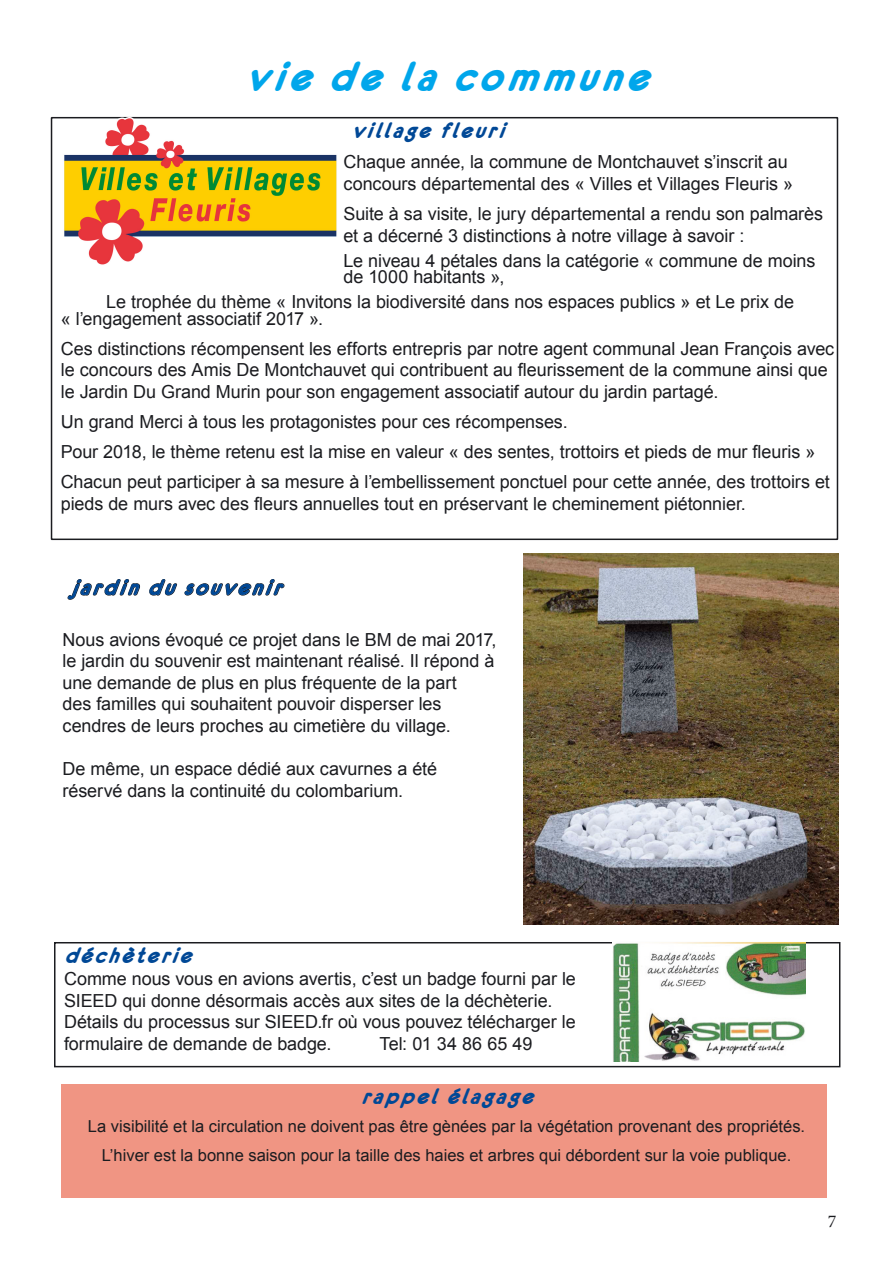
<style>
.page{position:relative;width:893px;height:1263px;background:#fff}
.page>*{position:absolute;margin:0;border:0;box-sizing:border-box;transform-origin:0 0}
.t1{font:italic 45px "Eurofurencebold";color:#00a6eb}
.t2{font:italic 24px "Eurofurencebold";color:#004896}
.t3{font:18px/21.6px "Arial";letter-spacing:-.005em;color:#1b1c20}
.t4{font:18px "Minion Pro";color:#1b1c20}
.t5{font:16.5px/28.3px "Arial";color:#1b1c20;text-align:center}
</style>
<div class="page">
<img style="left:56px;top:116px;width:288px;height:149px">
<div style="left:62px;top:1084px;width:765px;height:114px;background:#f09583"></div>
<div style="left:54px;top:942px;width:786px;height:125px;border:2px solid #1b1c20"></div>
<img style="left:612px;top:943px;width:193px;height:119px">
<svg style="left:67px;top:579px;width:73px;height:21px"></svg>
<svg style="left:149px;top:579px;width:28px;height:17px"></svg>
<svg style="left:184px;top:579px;width:101px;height:17px"></svg>
<img style="left:523px;top:553px;width:315px;height:371px">
<h1 class="t1" style="left:244px;top:54px;width:422px">vie de lacommune</h1>
<h2 class="t2" style="left:351px;top:118px;width:163px">village fleuri</h2>
<p class="t3" style="left:344px;top:151px;width:451px">Chaque année, la commune de Montchauvet s’inscrit au concours départemental des « Villes et Villages Fleuris »</p>
<p class="t3" style="left:344px;top:203px;width:481px">Suite à sa visite, le jury départemental a rendu son palmarès et a décerné 3 distinctions à notre village à savoir :</p>
<p class="t3" style="left:344px;top:252px;width:473px;line-height:16.5px">Le niveau 4 pétales dans la catégorie « commune de moins de 1000 habitants »,</p>
<p class="t3" style="left:61px;top:294px;width:735px;line-height:16.5px;text-indent:46px">Le trophée du thème « Invitons la biodiversité dans nos espaces publics » et Le prix de « l’engagement associatif 2017 ».</p>
<p class="t3" style="left:61px;top:338px;width:775px">Ces distinctions récompensent les efforts entrepris par notre agent communal Jean François avec le concours des Amis De Montchauvet qui contribuent au fleurissement de la commune ainsi que le Jardin Du Grand Murin pour son engagement associatif autour du jardin partagé.</p>
<p class="t3" style="left:61px;top:407px;width:770px;line-height:30.2px">Un grand Merci à tous les protagonistes pour ces récompenses.<br>Pour 2018, le thème retenu est la mise en valeur « des sentes, trottoirs et pieds de mur fleuris »<br>Chacun peut participer à sa mesure à l’embellissement ponctuel pour cette année, des trottoirs et</p>
<p class="t3" style="left:61px;top:493px;width:686px">pieds de murs avec des fleurs annuelles tout en préservant le cheminement piétonnier.</p>
<h2 class="t2" style="left:71px;top:575px;width:221px">jardin du souvenir</h2>
<p class="t3" style="left:63px;top:629px;width:435px">Nous avions évoqué ce projet dans le BM de mai 2017, le jardin du souvenir est maintenant réalisé. Il répond à une demande de plus en plus fréquente de la part<br>des familles qui souhaitent pouvoir disperser les cendres de leurs proches au cimetière du village.</p>
<p class="t3" style="left:63px;top:758px;width:376px">De même, un espace dédié aux cavurnes a été réservé dans la continuité du colombarium.</p>
<h2 class="t2" style="left:64px;top:943px;width:137px">déchèterie</h2>
<p class="t3" style="left:64px;top:968px;width:513px">Comme nous vous en avions avertis, c’est un badge fourni par le SIEED qui donne désormais accès aux sites de la déchèterie.<br>Détails du processus sur SIEED.fr où vous pouvez télécharger le formulaire de demande de badge.</p>
<p class="t3" style="left:380px;top:1033px;width:154px">Tel: 01 34 86 65 49</p>
<h2 class="t2" style="left:361px;top:1084px;width:182px">rappelélagage</h2>
<p class="t5" style="left:88px;top:1113px;width:719px">La visibilité et la circulation ne doivent pas être gènées par la végétation provenant des propriétés.<br>L’hiver est la bonne saison pour la taille des haies et arbres qui débordent sur la voie publique.</p>
<p class="t4" style="left:828px;top:1209px;width:10px">7</p>
</div>
